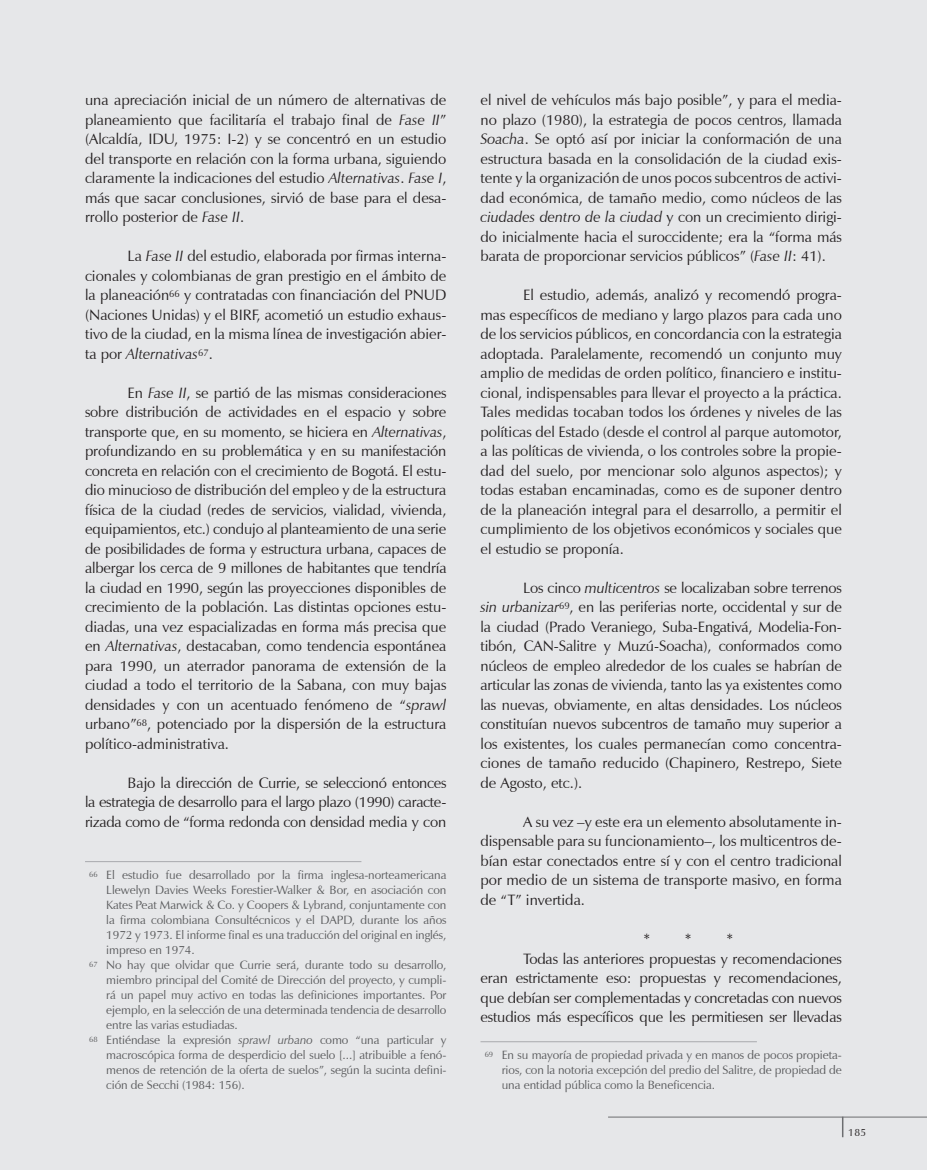
<style>
.page{position:relative;width:927px;height:1170px;background:#fff}
.page>*{position:absolute;margin:0;border:0;box-sizing:border-box;transform-origin:0 0}
.t1{font:15px/19.5px "Zapf Humanist 601 BT";color:#231f20;text-align:justify}
.t2{font:12px/15px "Zapf Humanist 601 BT";letter-spacing:-.005em;color:#57585a;text-align:justify}
.t3{font:10.5px "Zapf Humanist 601 BT";color:#231f20}
.s1{font-style:italic}
</style>
<div class="page">
<div style="left:0;top:0;width:927px;height:1169px;background:#e6e7e9"></div>
<hr style="left:608px;top:1116px;width:319px;height:1px;background:#6c6d70">
<svg style="left:842px;top:1116px;width:1px;height:21px"></svg>
<hr style="left:85px;top:861px;width:276px;height:1px;background:#a8a9ad">
<hr style="left:480px;top:1041px;width:277px;height:1px;background:#a8a9ad">
<p class="t1" style="left:85px;top:90px;width:363px">una apreciación inicial de un número de alternativas de planeamiento que facili-taría el trabajo final de <span class="s1">Fase II</span>” (Alcaldía, IDU, 1975: I-2) y se concentró en un estu-dio del transpor-te en relación con la forma urbana, siguien-do clara-mente la indica-ciones del estudio <span class="s1">Alterna-tivas</span>. <span class="s1">Fase I</span>, más que sacar conclu-sio-nes, sirvió de base para el desa&shy;rrollo poste-rior de <span class="s1">Fase II</span>.</p>
<p class="t1" style="left:85px;top:246px;width:363px;text-indent:43px">La <span class="s1">Fase II</span> del estudio, elaborada por firmas interna&shy;cionales y colombianas de gran prestigio en el ámbito de la planeación<sup>66</sup> y contratadas con financiación del PNUD (Naciones Unidas) y el BIRF, acometió un estudio exhaus&shy;tivo de la ciudad, en la misma línea de investigación abier&shy;ta por <span class="s1">Alternativas</span><sup>67</sup>.</p>
<p class="t1" style="left:85px;top:383px;width:363px;text-indent:43px">En <span class="s1">Fase II</span>, se partió de las mismas consideraciones sobre distri- bución de actividades en el espacio y sobre transporte que, en su momento, se hiciera en <span class="s1">Alternativas</span>, profundizando en su problemá-tica y en su manifestación concreta en relación con el crecimien-to de Bogotá. El estu&shy;dio minucioso de distribución del empleo y de la estructura física de la ciudad (redes de servicios, viali-dad, vivienda, equipamientos, etc.) condujo al planteamiento de una serie de posibilidades de forma y estructura urbana, capaces de albergar los cerca de 9 millones de habitantes que tendría la ciudad en 1990, según las proyecciones disponibles de crecimiento de la pobla-ción. Las distintas opciones estu&shy;diadas, una vez espacializadas en forma más precisa que en <span class="s1">Alterna-ti-vas</span>, destaca-ban, como tendencia espontánea para 1990, un aterrador panorama de extensión de la ciudad a todo el territo-rio de la Sabana, con muy bajas densidades y con un acentuado fenómeno de “<span class="s1">sprawl </span>urba-no”<sup>68</sup>, potenciado por la dispersión de la estructura político-administra-tiva.</p>
<p class="t1" style="left:85px;top:773px;width:363px;text-indent:43px">Bajo la dirección de Currie, se seleccionó entonces la estrategia de desarro- llo para el largo plazo (1990) caracte&shy;rizada como de “forma redonda con densidad media y con</p>
<p class="t2" style="left:89px;top:867px;width:359px"><sup>66</sup> El estudio fue desarrollado por la firma inglesa-norteame-ricana</p>
<p class="t2" style="left:106px;top:882px;width:342px">Llewelyn Davies Weeks Forestier-Walker &amp; Bor, en asocia-ción con</p>
<p class="t2" style="left:106px;top:897px;width:342px">Kates Peat Marwick &amp; Co. y Coopers &amp; Lybrand, conjunta-mente con</p>
<p class="t2" style="left:106px;top:912px;width:342px">la firma colombiana Consul-técnicos y el DAPD, durante los años</p>
<p class="t2" style="left:106px;top:927px;width:342px">1972 y 1973. El informe final es una traduc-ción del original en inglés,</p>
<p class="t2" style="left:106px;top:942px;width:90px">impreso en 1974.</p>
<p class="t2" style="left:89px;top:957px;width:359px"><sup>67</sup> No hay que olvidar que Currie será, durante todo su desarrollo,</p>
<p class="t2" style="left:106px;top:972px;width:341px">miembro principal del Comité de Dirección del proyecto, y cumpli-</p>
<p class="t2" style="left:106px;top:987px;width:342px">rá un papel muy activo en todas las definiciones importan-tes. Por</p>
<p class="t2" style="left:106px;top:1002px;width:342px">ejemplo, en la selec-ción de una determinada tendencia de desarrollo</p>
<p class="t2" style="left:106px;top:1017px;width:133px">entre las varias estudiadas.</p>
<p class="t2" style="left:89px;top:1032px;width:359px"><sup>68</sup> Entiéndase la expresión <span class="s1">sprawl urbano</span> como “una particular y</p>
<p class="t2" style="left:106px;top:1047px;width:342px">macroscópi-ca forma de desperdicio del suelo [...] atribuible a fenó-</p>
<p class="t2" style="left:106px;top:1062px;width:342px">menos de retención de la oferta de suelos”, según la sucinta defini-</p>
<p class="t2" style="left:106px;top:1077px;width:140px">ción de Secchi (1984: 156).</p>
<p class="t1" style="left:480px;top:90px;width:363px">el nivel de vehículos más bajo posible”, y para el media&shy;no plazo (1980), la estrategia de pocos centros, llamada <span class="s1">Soacha</span>. Se optó así por iniciar la confor-ma-ción de una estruc-tura basada en la consolida-ción de la ciudad exis&shy;tente y la organización de unos pocos subcentros de activi&shy;dad económica, de tamaño medio, como núcleos de las <span class="s1">ciudades dentro de la ciudad</span> y con un creci- miento dirigi&shy;do ini-cialmente hacia el suroccidente; era la “forma más barata de proporcionar servicios públi-cos” (<span class="s1">Fase II</span>: 41).</p>
<p class="t1" style="left:480px;top:285px;width:363px;text-indent:43px">El estudio, además, analizó y reco-mendó progra&shy;mas específicos de mediano y largo plazos para cada uno de los servi-cios públicos, en concordancia con la estrategia adoptada. Paralelamente, recomendó un conjun-to muy amplio de medidas de orden político, financiero e insti-tu&shy;cional, indispen-sables para llevar el proyecto a la práctica.<br>Tales medidas tocaban todos los órdenes y niveles de las políticas del Estado (desde el control al parque automotor, a las políticas de vivien-da, o los controles sobre la propie&shy;dad del suelo, por mencionar solo algunos aspectos); y todas estaban encami- nadas, como es de suponer dentro de la planeación integral para el desarrollo, a permitir el cumplimiento de los objetivos económi-cos y sociales que el estudio se proponía.</p>
<p class="t1" style="left:480px;top:578px;width:363px;text-indent:43px">Los cinco <span class="s1">multicentros</span> se localizaban sobre terrenos <span class="s1">sin urbani-zar</span><sup>69</sup>, en las periferias norte, occidental y sur de la ciudad (Prado Veraniego, Suba-Engati-vá, Modelia-Fon&shy;tibón, CAN-Salitre y Muzú-Soacha), conformados como núcleos de empleo alrededor de los cuales se habrían de articular las zonas de vivienda, tanto las ya existentes como las nuevas, obviamente, en altas densidades. Los núcleos constituían nuevos subcentros de tamaño muy superior a los existentes, los cuales permane-cían como concentra&shy;ciones de tamaño reducido (Chapinero, Restrepo, Siete de Agosto, etc.).</p>
<p class="t1" style="left:480px;top:812px;width:363px;text-indent:43px">A su vez –y este era un elemento absolutamente in&shy;dispensable para su funcionamiento–, los multicentros de&shy;bían estar conectados entre sí y con el centro tradicional por medio de un sistema de trans-porte masivo, en forma de “T” invertida.</p>
<p class="t1" style="left:643px;top:929px;width:50px">* *</p>
<p class="t1" style="left:726px;top:929px;width:9px">*</p>
<p class="t1" style="left:523px;top:948px;width:320px">Todas las anteriores propuestas y recomendaciones</p>
<p class="t1" style="left:480px;top:968px;width:363px">eran estricta-mente eso: propuestas y recomendaciones,</p>
<p class="t1" style="left:480px;top:987px;width:363px">que debían ser complemen-tadas y concretadas con nuevos</p>
<p class="t1" style="left:480px;top:1007px;width:363px">estudios más específicos que les permi-tie-sen ser llevadas</p>
<p class="t2" style="left:502px;top:1047px;width:342px;text-indent:-17px"><sup>69</sup> En su mayoría de propiedad privada y en manos de pocos propieta&shy;rios, con la notoria excepción del predio del Salitre, de propiedad de una entidad pública como la Beneficencia.</p>
<p class="t3" style="left:848px;top:1125px;width:19px">185</p>
</div>
